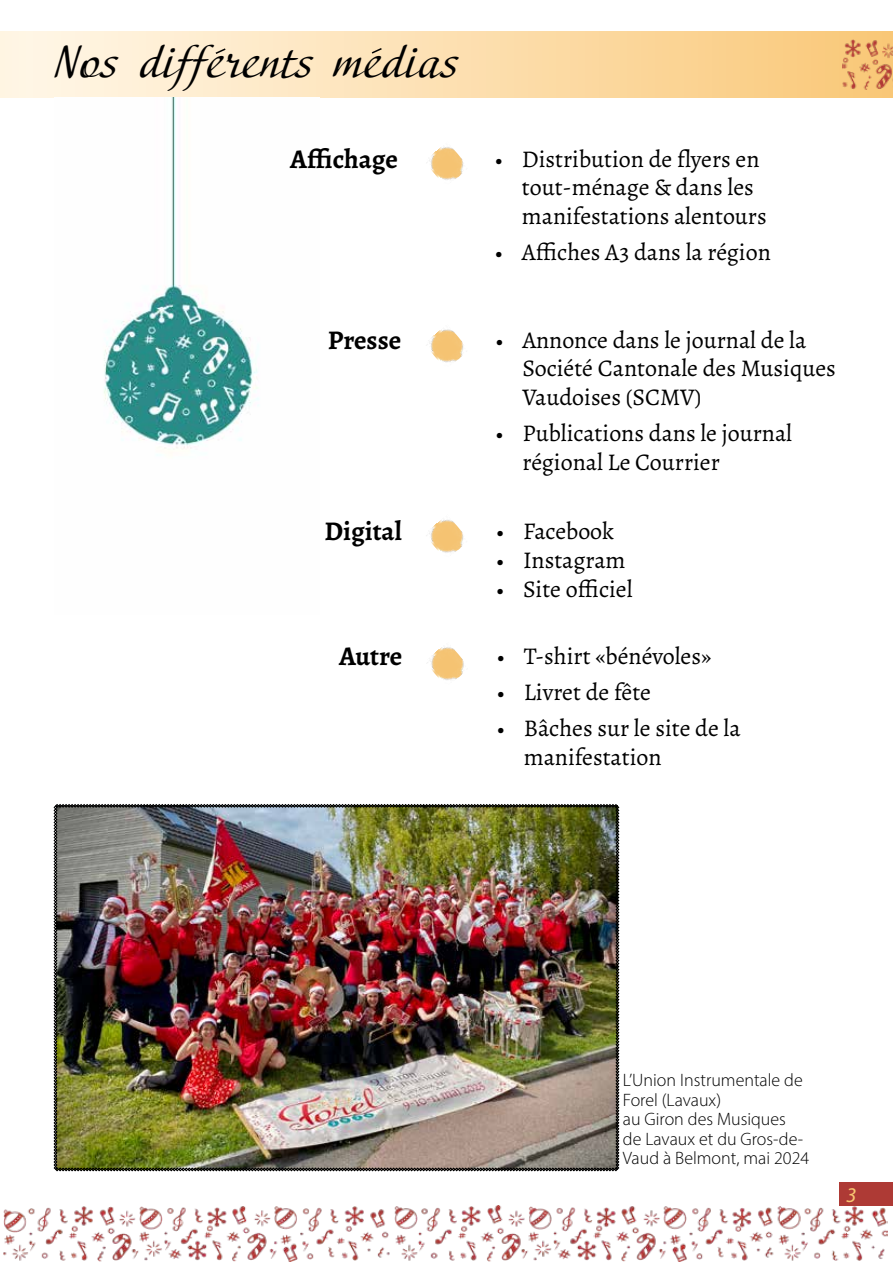
<style>
.page{position:relative;width:893px;height:1263px;background:#fff}
.page>*{position:absolute;margin:0;border:0;box-sizing:border-box;transform-origin:0 0}
.t1{font:45px "Adventure";color:#000}
.t2{font:700 27px "Alegreya";color:#000}
.t3{font:24px/28.8px "Alegreya";color:#000}
.t4{font:italic 21px "Myriad Pro";color:#f8c672}
.t5{font:300 18px/19.5px "Myriad Pro";color:#000}
</style>
<div class="page">
<div style="left:839px;top:1182px;width:54px;height:24px;background:#ae3a35"></div>
<img style="left:3px;top:1205px;width:885px;height:57px">
<div style="left:0;top:32px;width:893px;height:66px;background:linear-gradient(to right,#fff8ea,#f9c878)"></div>
<img style="left:842px;top:39px;width:51px;height:51px">
<img style="left:54px;top:804px;width:565px;height:367px">
<img style="left:104px;top:98px;width:155px;height:358px">
<img style="left:429px;top:147px;width:35px;height:33px">
<img style="left:429px;top:329px;width:35px;height:34px">
<img style="left:426px;top:520px;width:38px;height:33px">
<img style="left:427px;top:647px;width:37px;height:33px">
<svg style="left:370px;top:47px;width:13px;height:8px"></svg>
<svg style="left:214px;top:47px;width:13px;height:8px"></svg>
<h1 class="t1" style="left:54px;top:35px;width:405px">Nos differents medias</h1>
<p class="t2" style="left:290px;top:140px;width:109px">Affichage</p>
<p class="t3" style="left:522px;top:144px;width:246px;text-indent:-27px">• Distribution de flyers en tout-ménage &amp; dans les manifestations alentours</p>
<p class="t3" style="left:495px;top:238px;width:277px">• Affiches A3 dans la région</p>
<p class="t2" style="left:328px;top:321px;width:75px">Presse</p>
<p class="t3" style="left:522px;top:325px;width:315px;text-indent:-27px">• Annonce dans le journal de la<br>Société Cantonale des Musiques<br>Vaudoises (SCMV)</p>
<p class="t3" style="left:522px;top:419px;width:271px;text-indent:-27px">• Publications dans le journal régional Le Courrier</p>
<p class="t2" style="left:325px;top:512px;width:79px">Digital</p>
<p class="t2" style="left:339px;top:638px;width:65px">Autre</p>
<p class="t3" style="left:496px;top:516px;width:120px">• Facebook</p>
<p class="t3" style="left:496px;top:545px;width:131px">• Instagram</p>
<p class="t3" style="left:496px;top:574px;width:138px">• Site officiel</p>
<p class="t3" style="left:497px;top:642px;width:216px">• T-shirt «bénévoles»</p>
<p class="t3" style="left:497px;top:678px;width:156px">• Livret de fête</p>
<p class="t3" style="left:524px;top:714px;width:218px;text-indent:-27px">• Bâches sur le site de la manifestation</p>
<p class="t5" style="left:623px;top:1070px;width:188px">L’Union Instrumentale de<br>Forel (Lavaux)<br>au Giron des Musiques<br>de Lavaux et du Gros-de-<br>Vaud à Belmont, mai 2024</p>
<p class="t4" style="left:846px;top:1182px;width:12px">3</p>
</div>
